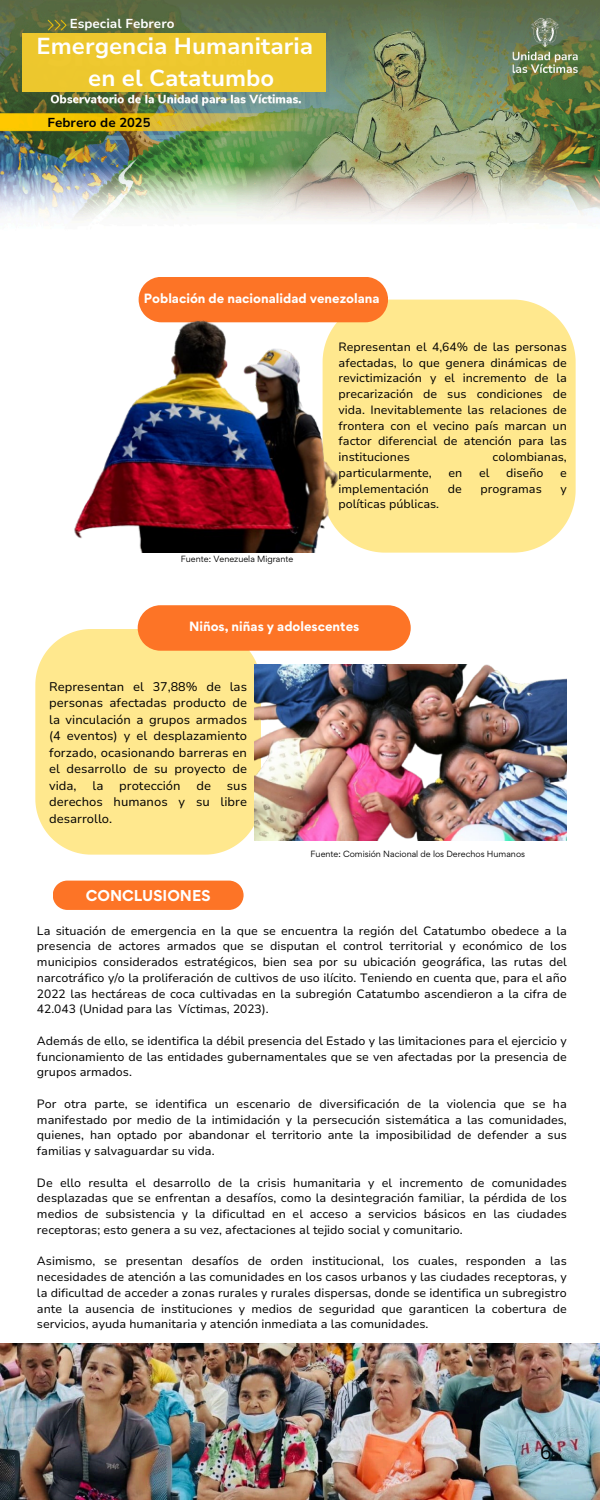
<style>
.page{position:relative;width:600px;height:1500px;background:#fff}
.page>*{position:absolute;margin:0;border:0;box-sizing:border-box;transform-origin:0 0}
.t1{font:700 23px/31.5px "Nunito Sans 10 pt";color:#fff;text-align:center}
.t2{font:20px "Open Sans";color:#000}
.t3{font:700 14px "Gordita";color:#fff}
.t4{font:700 13px "Nunito Sans 10 pt";color:#fff}
.t5{font:700 13px "Nunito Sans 10 pt";color:#000}
.t6{font:12.5px/16.5px "Nunito Sans 10 pt";color:#000;text-align:justify}
.t7{font:12px/15.8px "Nunito Sans 10 pt";color:#000;text-align:justify}
.t8{font:700 12px "Gordita";color:#fff}
.t9{font:8px "Gordita";color:#000}
</style>
<div class="page">
<img style="left:0;top:0;width:600px;height:220px">
<div style="left:35px;top:629px;width:226px;height:226px;background:#ffe88e"></div>
<svg style="left:138px;top:605px;width:273px;height:46px;background:#fd7a2e"></svg>
<img style="left:255px;top:665px;width:312px;height:176px">
<div style="left:411px;top:300px;width:164px;height:252px;background:#ffe88e"></div>
<div style="left:140px;top:277px;width:247px;height:15px;background:#fd7426"></div>
<img style="left:74px;top:292px;width:337px;height:261px">
<div style="left:53px;top:881px;width:191px;height:29px;background:#fd7426"></div>
<img style="left:0;top:1343px;width:600px;height:157px">
<div style="left:22px;top:33px;width:304px;height:59px;background:#efc92e"></div>
<h4 class="t4" style="left:70px;top:15px;width:106px">Especial Febrero</h4>
<p class="t1" style="left:37px;top:31px;width:278px">Emergencia Humanitaria en el Catatumbo</p>
<h3 class="t5" style="left:47px;top:113px;width:105px">Febrero de 2025</h3>
<h4 class="t8" style="left:144px;top:290px;width:237px">Población de nacionalidad venezolana</h4>
<p class="t7" style="left:339px;top:339px;width:230px">Representan el 4,64% de las personas afectadas, lo que genera dinámicas de revictimización y el incremento de la precarización de sus condiciones de vida. Inevitablemente las relaciones de frontera con el vecino país marcan un factor diferencial de atención para las instituciones</p>
<p class="t7" style="left:493px;top:449px;width:76px">colombianas,</p>
<h6 class="t9" style="left:181px;top:554px;width:114px">Fuente: Venezuela Migrante</h6>
<p class="t7" style="left:339px;top:465px;width:95px">particularmente,</p>
<p class="t7" style="left:449px;top:465px;width:15px">en</p>
<p class="t7" style="left:479px;top:465px;width:12px">el</p>
<p class="t7" style="left:506px;top:465px;width:39px">diseño</p>
<p class="t7" style="left:560px;top:465px;width:8px">e</p>
<p class="t7" style="left:339px;top:481px;width:92px">implementación</p>
<p class="t7" style="left:448px;top:481px;width:16px">de</p>
<p class="t7" style="left:480px;top:481px;width:63px">programas</p>
<p class="t7" style="left:561px;top:481px;width:8px">y</p>
<p class="t7" style="left:339px;top:497px;width:102px">políticas públicas.</p>
<p class="t8" style="left:189px;top:619px;width:172px">Niños, niñas y adolescentes</p>
<h5 class="t6" style="left:49px;top:679px;width:199px">Representan el 37,88% de las personas afectadas producto de la vinculación a grupos armados (4 eventos) y el desplazamiento forzado, ocasionando barreras en el desarrollo de su proyecto de vida,</h5>
<h5 class="t6" style="left:92px;top:778px;width:12px">la</h5>
<h5 class="t6" style="left:119px;top:778px;width:63px">protección</h5>
<h5 class="t6" style="left:197px;top:778px;width:16px">de</h5>
<h5 class="t6" style="left:49px;top:778px;width:199px;text-indent:178px">sus derechos humanos y su libre desarrollo.</h5>
<h1 class="t3" style="left:86px;top:886px;width:126px">CONCLUSIONES</h1>
<p class="t9" style="left:311px;top:849px;width:216px">Fuente: Comisión Nacional de los Derechos Humanos</p>
<p class="t7" style="left:37px;top:923px;width:531px">La situación de emergencia en la que se encuentra la región del Catatumbo obedece a la presencia de actores armados que se disputan el control territorial y económico de los municipios considerados estratégicos, bien sea por su ubicación geográfica, las rutas del narcotráfico y/o la proliferación de cultivos de uso ilícito. Teniendo en cuenta que, para el año 2022 las hectáreas de coca cultivadas en la subregión Catatumbo ascendieron a la cifra de 42.043 (Unidad para las Víctimas, 2023).</p>
<h5 class="t7" style="left:37px;top:1033px;width:531px">Además de ello, se identifica la débil presencia del Estado y las limitaciones para el ejercicio y funcionamiento de las entidades gubernamentales que se ven afectadas por la presencia de grupos armados.</h5>
<p class="t7" style="left:37px;top:1096px;width:531px">Por otra parte, se identifica un escenario de diversificación de la violencia que se ha manifestado por medio de la intimidación y la persecución sistemática a las comunidades, quienes, han optado por abandonar el territorio ante la imposibilidad de defender a sus familias y salvaguardar su vida.</p>
<h6 class="t7" style="left:37px;top:1175px;width:531px">De ello resulta el desarrollo de la crisis humanitaria y el incremento de comunidades desplazadas que se enfrentan a desafíos, como la desintegración familiar, la pérdida de los medios de subsistencia y la dificultad en el acceso a servicios básicos en las ciudades receptoras; esto genera a su vez, afectaciones al tejido social y comunitario.</h6>
<p class="t7" style="left:37px;top:1254px;width:531px">Asimismo, se presentan desafíos de orden institucional, los cuales, responden a las necesidades de atención a las comunidades en los casos urbanos y las ciudades receptoras, y la dificultad de acceder a zonas rurales y rurales dispersas, donde se identifica un subregistro ante la ausencia de instituciones y medios de seguridad que garanticen la cobertura de servicios, ayuda humanitaria y atención inmediata a las comunidades.</p>
<h2 class="t2" style="left:540px;top:1438px;width:13px">6</h2>
</div>
